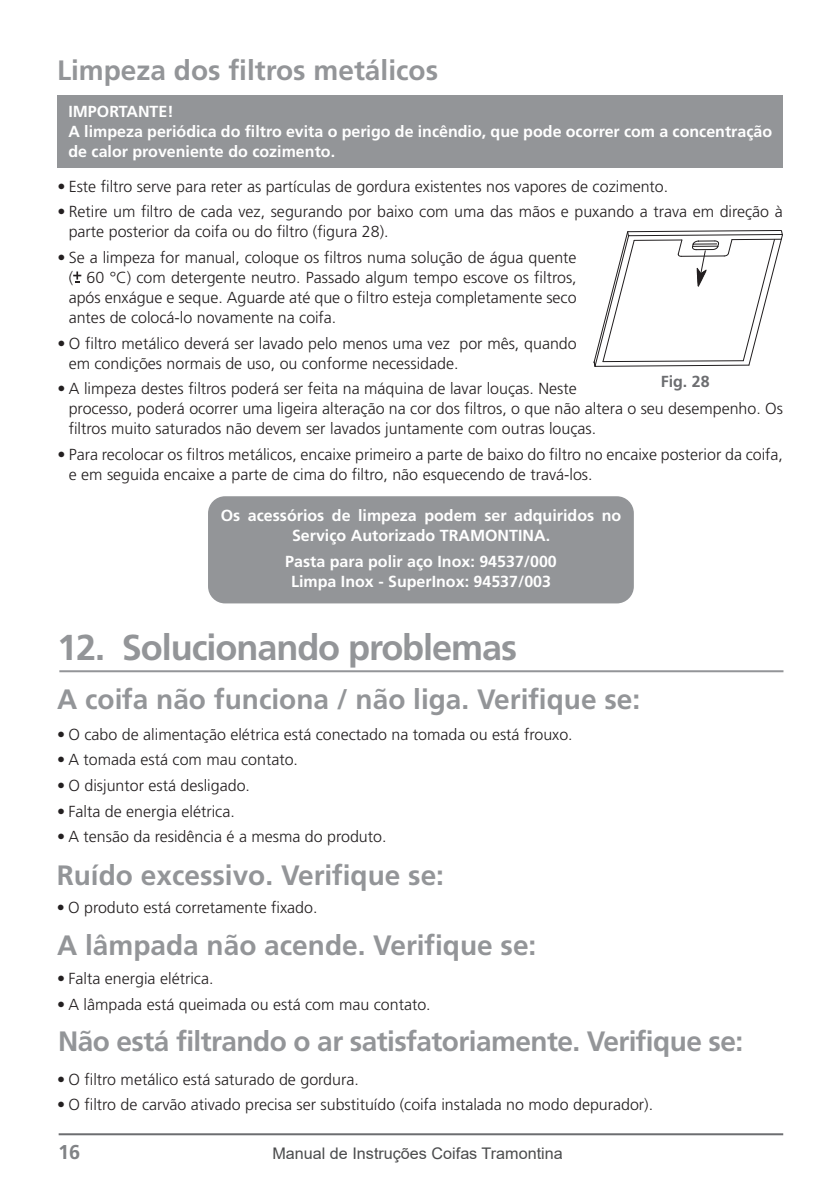
<style>
.page{position:relative;width:840px;height:1191px;background:#fff}
.page>*{position:absolute;margin:0;border:0;box-sizing:border-box;transform-origin:0 0}
.Títulos{font:700 36px "Frutiger LT Pro";letter-spacing:-.03em;color:#939598}
.t1{font:700 28px "Frutiger LT Pro";color:#939598}
.t2{font:700 28px "Frutiger LT Pro";letter-spacing:-.02em;color:#939598}
.t3{font:700 20px "Frutiger LT Pro";color:#818386}
.t4{font:300 16px/20px "Frutiger LT Pro";color:#231f20}
.t5{font:700 16px/20px "Frutiger LT Pro";color:#fff;text-align:center}
.t6{font:16px "Arial";color:#4b4c4d}
.t7{font:700 16px "Frutiger LT Pro";color:#6c6d70}
</style>
<div class="page">
<hr style="left:59px;top:1133px;width:723px;height:2px;background:#6c6d70">
<hr style="left:59px;top:670px;width:724px;height:2px;background:#939598">
<div style="left:208px;top:496px;width:425px;height:107px;background:#939598;border-radius:17px"></div>
<svg style="left:73px;top:271px;width:8px;height:12px"></svg>
<svg style="left:593px;top:230px;width:189px;height:137px"></svg>
<div style="left:57px;top:96px;width:725px;height:72px;background:#939598"></div>
<p class="t1" style="left:57px;top:54px;width:382px">Limpeza dos filtros metálicos</p>
<p class="t5" style="left:68px;top:102px;width:107px">IMPORTANTE!</p>
<p class="t5" style="left:68px;top:122px;width:705px;text-align:left">A limpeza periódica do filtro evita o perigo de incêndio, que pode ocorrer com a concentração de calor proveniente do cozimento.</p>
<p class="t4" style="left:57px;top:176px;width:612px">• Este filtro serve para reter as partículas de gordura existentes nos vapores de cozimento.</p>
<p class="t4" style="left:69px;top:202px;width:715px;text-indent:-11px">• Retire um filtro de cada vez, segurando por baixo com uma das mãos e puxando a trava em direção à parte posterior da coifa ou do filtro (figura 28).</p>
<p class="t4" style="left:69px;top:247px;width:509px;text-align:justify;text-indent:-11px">• Se a limpeza for manual, coloque os filtros numa solução de água quente ( 60 °C) com detergente neutro. Passado algum tempo escove os filtros, após enxágue e seque. Aguarde até que o filtro esteja completamente seco antes de colocá-lo novamente na coifa.</p>
<p class="t4" style="left:69px;top:333px;width:509px;text-indent:-11px">• O filtro metálico deverá ser lavado pelo menos uma vez por mês, quando em condições normais de uso, ou conforme necessidade.</p>
<p class="t4" style="left:69px;top:379px;width:715px;text-indent:-11px">• A limpeza destes filtros poderá ser feita na máquina de lavar louças. Neste<br>processo, poderá ocorrer uma ligeira alteração na cor dos filtros, o que não altera o seu desempenho. Os filtros muito saturados não devem ser lavados juntamente com outras louças.</p>
<p class="t4" style="left:69px;top:444px;width:715px;text-indent:-11px">• Para recolocar os filtros metálicos, encaixe primeiro a parte de baixo do filtro no encaixe posterior da coifa, e em seguida encaixe a parte de cima do filtro, não esquecendo de travá-los.</p>
<p class="t7" style="left:660px;top:372px;width:50px">Fig. 28</p>
<p class="t5" style="left:221px;top:505px;width:402px">Os acessórios de limpeza podem ser adquiridos no<br>Serviço Autorizado TRAMONTINA.</p>
<p class="t5" style="left:285px;top:551px;width:273px">Pasta para polir aço Inox: 94537/000</p>
<p class="t5" style="left:291px;top:571px;width:261px">Limpa Inox - SuperInox: 94537/003</p>
<p class="Títulos" style="left:57px;top:626px;width:461px">12. Solucionando problemas</p>
<p class="t1" style="left:57px;top:682px;width:584px">A coifa não funciona / não liga. Verifique se:</p>
<p class="t4" style="left:57px;top:724px;width:517px">• O cabo de alimentação elétrica está conectado na tomada ou está frouxo.</p>
<p class="t4" style="left:57px;top:750px;width:242px">• A tomada está com mau contato.</p>
<p class="t4" style="left:57px;top:775px;width:194px">• O disjuntor está desligado.</p>
<p class="t4" style="left:57px;top:801px;width:179px">• Falta de energia elétrica.</p>
<p class="t4" style="left:57px;top:827px;width:331px">• A tensão da residência é a mesma do produto.</p>
<p class="t1" style="left:57px;top:858px;width:388px">Ruído excessivo. Verifique se:</p>
<p class="t4" style="left:57px;top:898px;width:262px">• O produto está corretamente fixado.</p>
<p class="t1" style="left:57px;top:929px;width:480px">A lâmpada não acende. Verifique se:</p>
<p class="t4" style="left:57px;top:969px;width:158px">• Falta energia elétrica.</p>
<p class="t4" style="left:57px;top:994px;width:375px">• A lâmpada está queimada ou está com mau contato.</p>
<p class="t2" style="left:58px;top:1025px;width:686px">Não está filtrando o ar satisfatoriamente. Verifique se:</p>
<p class="t4" style="left:57px;top:1069px;width:303px">• O filtro metálico está saturado de gordura.</p>
<p class="t4" style="left:57px;top:1095px;width:597px">• O filtro de carvão ativado precisa ser substituído (coifa instalada no modo depurador).</p>
<p class="t3" style="left:58px;top:1140px;width:24px">16</p>
<p class="t6" style="left:272px;top:1142px;width:292px">Manual de Instruções Coifas Tramontina</p>
</div>
